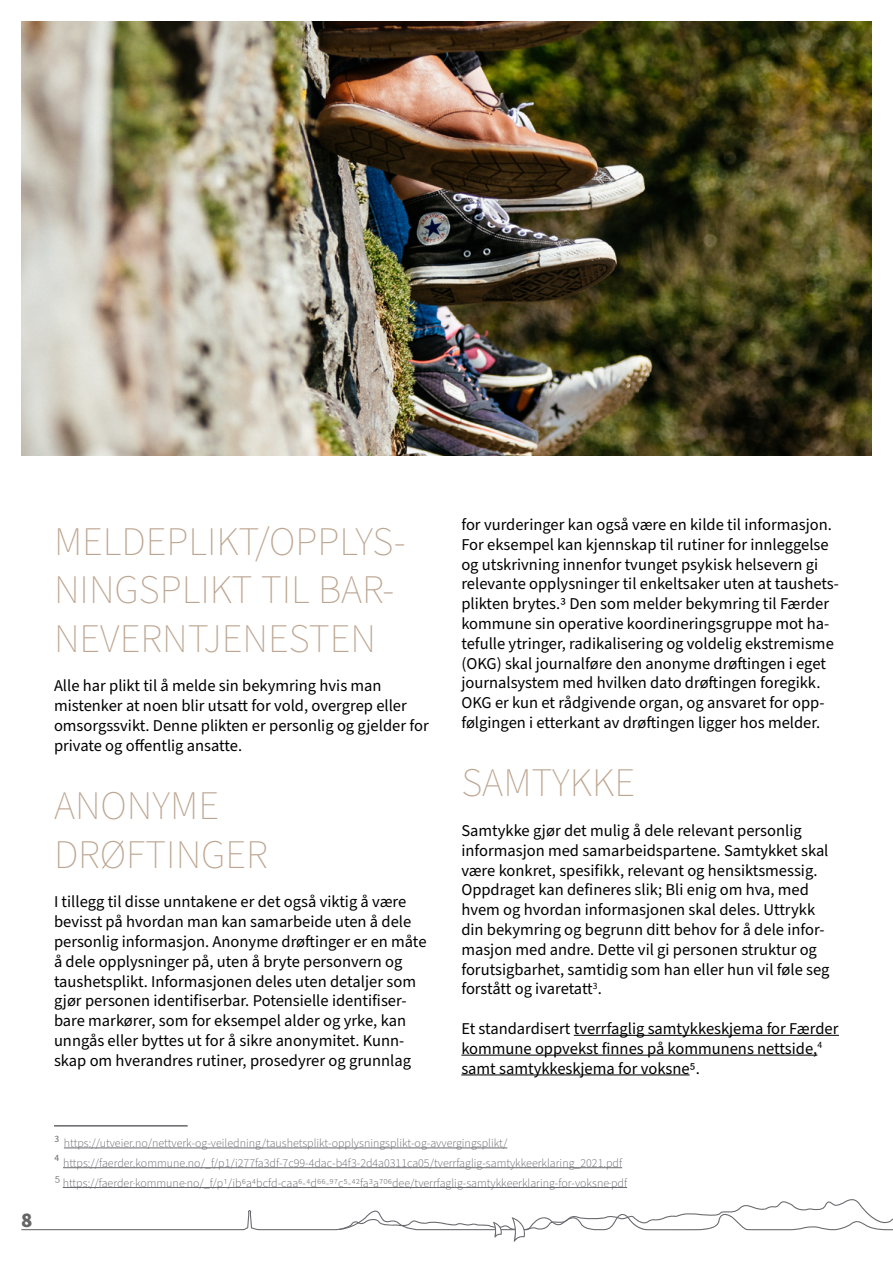
<style>
.page{position:relative;width:893px;height:1263px;background:#fff}
.page>*{position:absolute;margin:0;border:0;box-sizing:border-box;transform-origin:0 0}
.t1{font:200 40.5px/48.6px "Source Sans Pro";color:#bda691}
.t2{font:900 21px "Source Sans Pro";color:#666566}
.t3{font:16.5px/19.8px "Source Sans Pro";color:#000}
.t4{font:300 12px "Source Sans Pro";color:#68676c}
.t5{font:9.6px "Source Sans Pro";color:#68676c}
.s1{font-size:16.5px}
</style>
<div class="page">
<svg style="left:21px;top:1199px;width:872px;height:43px"></svg>
<hr style="left:54px;top:1125px;width:134px;height:1px;background:#68676c">
<hr style="left:64px;top:1147px;width:443px;height:1px;background:#68676c">
<hr style="left:63px;top:1167px;width:559px;height:1px;background:#68676c">
<hr style="left:63px;top:1187px;width:564px;height:1px;background:#68676c">
<hr style="left:574px;top:1035px;width:265px;height:1px;background:#000">
<hr style="left:461px;top:1055px;width:356px;height:1px;background:#000">
<hr style="left:461px;top:1074px;width:229px;height:1px;background:#000">
<img style="left:21px;top:21px;width:851px;height:434px">
<p class="t1" style="left:54px;top:518px;width:353px">MELDEPLIKT/OPPLYS-<br>NINGSPLIKT TIL BAR-<br>NEVERNTJENESTEN</p>
<p class="t3" style="left:54px;top:676px;width:376px">Alle har plikt til å melde sin bekymring hvis man mistenker at noen blir utsatt for vold, overgrep eller omsorgssvikt. Denne plikten er personlig og gjelder for private og offentlig ansatte.</p>
<p class="t1" style="left:54px;top:783px;width:167px">ANONYME</p>
<p class="t1" style="left:54px;top:831px;width:215px">DRØFTINGER</p>
<p class="t3" style="left:54px;top:892px;width:374px">I tillegg til disse unntakene er det også viktig å være bevisst på hvordan man kan samarbeide uten å dele personlig informasjon. Anonyme drøftinger er en måte å dele opplysninger på, uten å bryte personvern og taushetsplikt. Informasjonen deles uten detaljer som gjør personen identifiserbar. Potensielle identifiser&shy;bare markører, som for eksempel alder og yrke, kan unngås eller byttes ut for å sikre anonymitet. Kunn&shy;skap om hverandres rutiner, prosedyrer og grunnlag</p>
<p class="t3" style="left:461px;top:515px;width:379px">for vurderinger kan også være en kilde til informasjon.<br>For eksempel kan kjennskap til rutiner for innleggelse og utskrivning innenfor tvunget psykisk helsevern gi relevante opplysninger til enkeltsaker uten at taushets&shy;plikten brytes.3 Den som melder bekymring til Færder kommune sin operative koordineringsgruppe mot ha&shy;tefulle ytringer, radikalisering og voldelig ekstremisme (OKG) skal journalføre den anonyme drøftingen i eget journalsystem med hvilken dato drøftingen foregikk.<br>OKG er kun et rådgivende organ, og ansvaret for opp&shy;følgingen i etterkant av drøftingen ligger hos melder.</p>
<p class="t1" style="left:461px;top:760px;width:175px">SAMTYKKE</p>
<p class="t3" style="left:461px;top:821px;width:370px">Samtykke gjør det mulig å dele relevant personlig informasjon med samarbeidspartene. Samtykket skal være konkret, spesifikk, relevant og hensiktsmessig.<br>Oppdraget kan defineres slik; Bli enig om hva, med hvem og hvordan informasjonen skal deles. Uttrykk din bekymring og begrunn ditt behov for å dele infor&shy;masjon med andre. Dette vil gi personen struktur og forutsigbarhet, samtidig som han eller hun vil føle seg forstått og ivaretatt<sup>3</sup>.</p>
<p class="t3" style="left:461px;top:1019px;width:379px">Et standardisert tverrfaglig samtykkeskjema for Færder kommune oppvekst finnes på kommunens nettside,<sup>4 </sup>samt samtykkeskjema for voksne5.</p>
<p class="t2" style="left:21px;top:1205px;width:13px">8</p>
<p class="t5" style="left:54px;top:1132px;width:6px">3</p>
<p class="t4" style="left:64px;top:1135px;width:445px">https://utveier.no/nettverk-og-veiledning/taushetsplikt-opplysningsplikt-og-avvergingsplikt/</p>
<p class="t5" style="left:54px;top:1152px;width:6px">4</p>
<p class="t4" style="left:63px;top:1155px;width:561px">https://faerder.kommune.no/_f/p1/i277fa3df-7c99-4dac-b4f3-2d4a0311ca05/tverrfaglig-samtykkeerklaring_2021.pdf</p>
<p class="t4" style="left:54px;top:1174px;width:574px"><span class="s1">5</span> https://faerder.kommune.no/_f/p1/ib6a4bcfd-caa6-4d66-97c5-42fa3a706dee/tverrfaglig-samtykkeerklaring-for-voksne.pdf</p>
</div>
